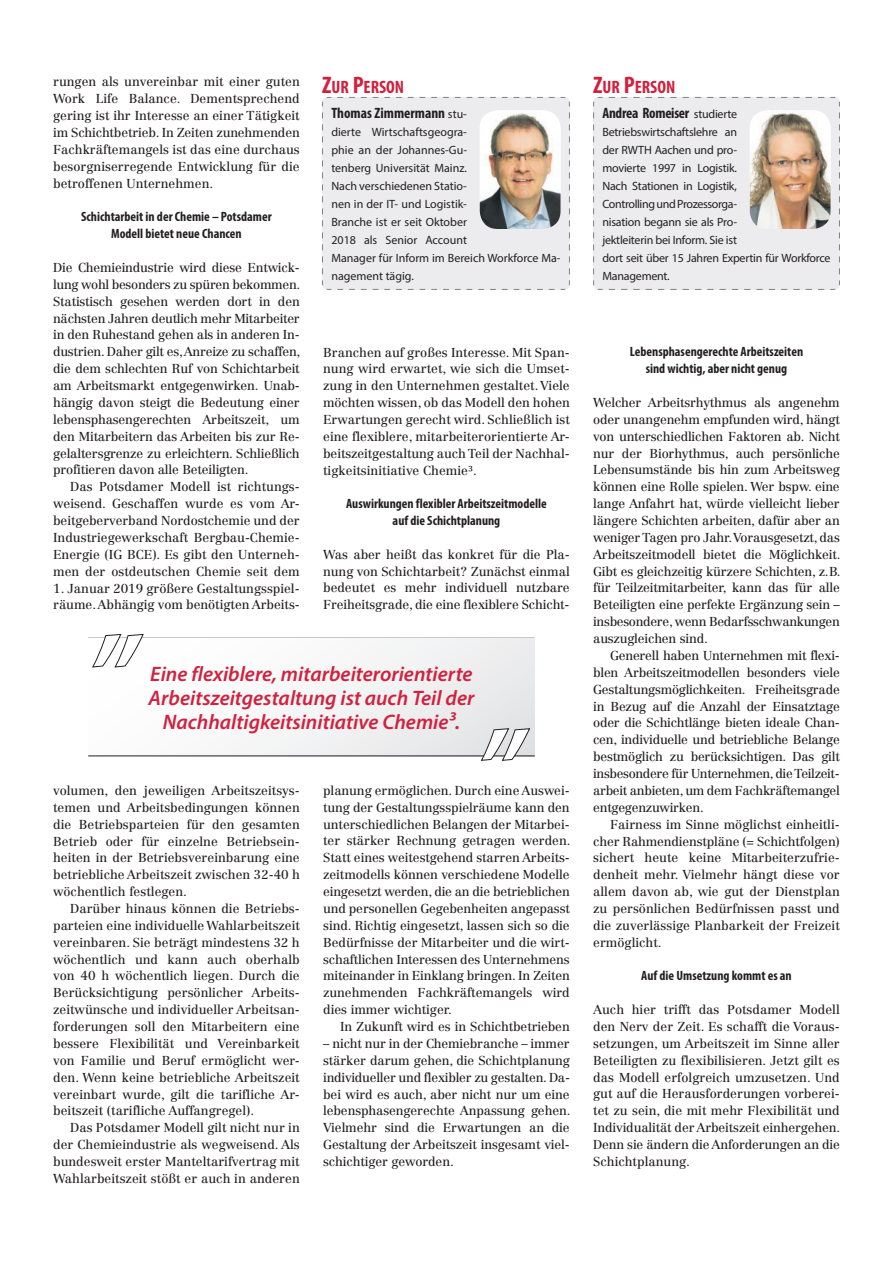
<style>
.page{position:relative;width:893px;height:1263px;background:#fff}
.page>*{position:absolute;margin:0;border:0;box-sizing:border-box;transform-origin:0 0}
.t1{font:italic 600 21px/24px "Myriad Pro";color:#d1213e;text-align:center}
.t2{font:700 condensed 18px "Myriad Pro";color:#d1213e}
.t3{font:700 condensed 15px "Myriad Pro";letter-spacing:-.02em;color:#231f20}
.t4{font:700 condensed 15px "Myriad Pro";color:#231f20}
.t5{font:700 condensed 13.5px/16.8px "Myriad Pro";color:#231f20;text-align:center}
.t6{font:12.75px/16.8px "Centennial LT Std";letter-spacing:-.005em;color:#231f20;text-align:justify}
.t7{font:12px/18px "Myriad Pro";letter-spacing:-.015em;color:#231f20}
.s1{font-size:24px}
.s2{font-weight:400;font-stretch:normal;font-size:12px}
</style>
<div class="page">
<hr style="left:88px;top:638px;width:447px;height:1px;background:#231f20">
<div style="left:88px;top:639px;width:447px;height:117px;background:linear-gradient(to right,#fff,#e8e9eb)"></div>
<svg style="left:92px;top:634px;width:52px;height:33px"></svg>
<hr style="left:88px;top:756px;width:447px;height:1px;background:#231f20">
<svg style="left:481px;top:728px;width:49px;height:33px"></svg>
<div style="left:593px;top:97px;width:247px;height:193px;background:#ececee"></div>
<img style="left:750px;top:110px;width:81px;height:119px">
<div style="left:322px;top:97px;width:248px;height:193px;background:#ececee"></div>
<img style="left:480px;top:110px;width:81px;height:119px">
<p class="t6" style="left:53px;top:74px;width:248px">rungen als unvereinbar mit einer guten Work Life Balance. Dementsprechend gering ist ihr Interesse an einer Tätigkeit im Schichtbetrieb. In Zeiten zunehmenden Fachkräftemangels ist das eine durchaus besorgniserregende Entwicklung für die betroffenen Unternehmen.</p>
<p class="t5" style="left:81px;top:208px;width:192px">Schichtarbeit in der Chemie – Potsdamer<br>Modell bietet neue Chancen</p>
<p class="t6" style="left:53px;top:259px;width:249px">Die Chemieindustrie wird diese Entwick&shy;lung wohl besonders zu spüren bekommen.<br>Statistisch gesehen werden dort in den nächsten Jahren deutlich mehr Mitarbeiter in den Ruhestand gehen als in anderen In&shy;dustrien. Daher gilt es, Anreize zu schaffen, die dem schlechten Ruf von Schichtarbeit am Arbeitsmarkt entgegenwirken. Unab&shy;hängig davon steigt die Bedeutung einer lebensphasengerechten Arbeitszeit, um den Mitarbeitern das Arbeiten bis zur Re&shy;gelaltersgrenze zu erleichtern. Schließlich profitieren davon alle Beteiligten.</p>
<p class="t6" style="left:53px;top:478px;width:248px;text-indent:17px">Das Potsdamer Modell ist richtungs&shy;weisend. Geschaffen wurde es vom Ar&shy;beitgeberverband Nordostchemie und der Industriegewerkschaft Bergbau-Chemie-Energie (IG BCE). Es gibt den Unterneh&shy;men der ostdeutschen Chemie seit dem</p>
<p class="t6" style="left:53px;top:580px;width:248px">1. Januar 2019 größere Gestaltungsspiel&shy;räume. Abhängig vom benötigten Arbeits-</p>
<h2 class="t2" style="left:322px;top:76px;width:84px"><span class="s1">Z</span>UR <span class="s1">P</span>ERSON</h2>
<p class="t4" style="left:331px;top:103px;width:137px">Thomas Zimmermann <span class="s2">stu-</span></p>
<p class="t7" style="left:331px;top:122px;width:231px">dierte Wirtschaftsgeogra-<br>phie an der Johannes-Gu-<br>tenberg Universität Mainz.<br>Nach verschiedenen Statio-<br>nen in der IT- und Logistik-<br>Branche ist er seit Oktober<br>2018 als Senior Account<br>Manager für Inform im Bereich Workforce Ma&shy;nagement tägig.</p>
<p class="t6" style="left:323px;top:344px;width:248px">Branchen auf großes Interesse. Mit Span&shy;nung wird erwartet, wie sich die Umset&shy;zung in den Unternehmen gestaltet. Viele möchten wissen, ob das Modell den hohen Erwartungen gerecht wird. Schließlich ist eine flexiblere, mitarbeiterorientierte Ar&shy;beitszeitgestaltung auch Teil der Nachhal&shy;tigkeitsinitiative Chemie³.</p>
<p class="t5" style="left:346px;top:495px;width:202px">Auswirkungen flexibler Arbeitszeitmodelle auf die Schichtplanung</p>
<p class="t6" style="left:323px;top:546px;width:248px">Was aber heißt das konkret für die Pla&shy;nung von Schichtarbeit? Zunächst einmal bedeutet es mehr individuell nutzbare Freiheitsgrade, die eine flexiblere Schicht-</p>
<h1 class="t1" style="left:149px;top:662px;width:327px">Eine flexiblere, mitarbeiterorientierte<br>Arbeitszeitgestaltung ist auch Teil der<br>Nachhaltigkeitsinitiative Chemie³.</h1>
<p class="t6" style="left:53px;top:782px;width:248px">volumen, den jeweiligen Arbeitszeitsys&shy;temen und Arbeitsbedingungen können die Betriebsparteien für den gesamten Betrieb oder für einzelne Betriebsein&shy;heiten in der Betriebsvereinbarung eine betriebliche Arbeitszeit zwischen 32-40 h wöchentlich festlegen.</p>
<p class="t6" style="left:53px;top:900px;width:248px;text-indent:17px">Darüber hinaus können die Betriebs&shy;parteien eine individuelle Wahlarbeitszeit vereinbaren. Sie beträgt mindestens 32 h wöchentlich und kann auch oberhalb von 40 h wöchentlich liegen. Durch die Berücksichtigung persönlicher Arbeits&shy;zeitwünsche und individueller Arbeitsan&shy;forderungen soll den Mitarbeitern eine bessere Flexibilität und Vereinbarkeit von Familie und Beruf ermöglicht wer&shy;den. Wenn keine betriebliche Arbeitszeit vereinbart wurde, gilt die tarifliche Ar&shy;beitszeit (tarifliche Auffangregel).</p>
<p class="t6" style="left:53px;top:1119px;width:248px;text-indent:17px">Das Potsdamer Modell gilt nicht nur in der Chemieindustrie als wegweisend. Als bundesweit erster Manteltarifvertrag mit Wahlarbeitszeit stößt er auch in anderen</p>
<p class="t6" style="left:323px;top:782px;width:249px">planung ermöglichen. Durch eine Auswei&shy;tung der Gestaltungsspielräume kann den unterschiedlichen Belangen der Mitarbei&shy;ter stärker Rechnung getragen werden.<br>Statt eines weitestgehend starren Arbeits&shy;zeitmodells können verschiedene Modelle eingesetzt werden, die an die betrieblichen und personellen Gegebenheiten angepasst sind. Richtig eingesetzt, lassen sich so die Bedürfnisse der Mitarbeiter und die wirt&shy;schaftlichen Interessen des Unternehmens miteinander in Einklang bringen. In Zeiten zunehmenden Fachkräftemangels wird dies immer wichtiger.</p>
<p class="t6" style="left:340px;top:1018px;width:231px">In Zukunft wird es in Schichtbetrieben</p>
<p class="t6" style="left:323px;top:1035px;width:249px">– nicht nur in der Chemiebranche – immer stärker darum gehen, die Schichtplanung individueller und flexibler zu gestalten. Da&shy;bei wird es auch, aber nicht nur um eine lebensphasengerechte Anpassung gehen.<br>Vielmehr sind die Erwartungen an die Gestaltung der Arbeitszeit insgesamt viel&shy;schichtiger geworden.</p>
<h2 class="t2" style="left:593px;top:76px;width:84px"><span class="s1">Z</span>UR <span class="s1">P</span>ERSON</h2>
<p class="t3" style="left:602px;top:103px;width:136px">Andrea Romeiser <span class="s2">studierte</span></p>
<p class="t7" style="left:602px;top:122px;width:230px">Betriebswirtschaftslehre an<br>der RWTH Aachen und pro-<br>movierte 1997 in Logistik.<br>Nach Stationen in Logistik,<br>Controlling und Prozessorga-<br>nisation begann sie als Pro-<br>jektleiterin bei Inform. Sie ist<br>dort seit über 15 Jahren Expertin für Workforce<br>Management.</p>
<p class="t5" style="left:630px;top:343px;width:175px">Lebensphasengerechte Arbeitszeiten sind wichtig, aber nicht genug</p>
<p class="t6" style="left:593px;top:394px;width:249px">Welcher Arbeitsrhythmus als angenehm oder unangenehm empfunden wird, hängt von unterschiedlichen Faktoren ab. Nicht nur der Biorhythmus, auch persönliche Lebensumstände bis hin zum Arbeitsweg können eine Rolle spielen. Wer bspw. eine lange Anfahrt hat, würde vielleicht lieber längere Schichten arbeiten, dafür aber an weniger Tagen pro Jahr. Vorausgesetzt, das Arbeitszeitmodell bietet die Möglichkeit.<br>Gibt es gleichzeitig kürzere Schichten, z.B. für Teilzeitmitarbeiter, kann das für alle Beteiligten eine perfekte Ergänzung sein – insbesondere, wenn Bedarfsschwankungen auszugleichen sind.</p>
<p class="t6" style="left:593px;top:647px;width:248px;text-indent:17px">Generell haben Unternehmen mit flexi&shy;blen Arbeitszeitmodellen besonders viele Gestaltungsmöglichkeiten. Freiheitsgrade in Bezug auf die Anzahl der Einsatztage oder die Schichtlänge bieten ideale Chan&shy;cen, individuelle und betriebliche Belange bestmöglich zu berücksichtigen. Das gilt insbesondere für Unternehmen, die Teilzeit&shy;arbeit anbieten, um dem Fachkräftemangel entgegenzuwirken.</p>
<p class="t6" style="left:593px;top:816px;width:248px;text-indent:17px">Fairness im Sinne möglichst einheitli&shy;cher Rahmendienstpläne (= Schichtfolgen) sichert heute keine Mitarbeiterzufrie&shy;denheit mehr. Vielmehr hängt diese vor allem davon ab, wie gut der Dienstplan zu persönlichen Bedürfnissen passt und die zuverlässige Planbarkeit der Freizeit ermöglicht.</p>
<p class="t5" style="left:641px;top:967px;width:152px">Auf die Umsetzung kommt es an</p>
<p class="t6" style="left:593px;top:1001px;width:249px">Auch hier trifft das Potsdamer Modell den Nerv der Zeit. Es schafft die Voraus&shy;setzungen, um Arbeitszeit im Sinne aller Beteiligten zu flexibilisieren. Jetzt gilt es das Modell erfolgreich umzusetzen. Und gut auf die Herausforderungen vorberei&shy;tet zu sein, die mit mehr Flexibilität und Individualität der Arbeitszeit einhergehen.<br>Denn sie ändern die Anforderungen an die Schichtplanung.</p>
</div>
